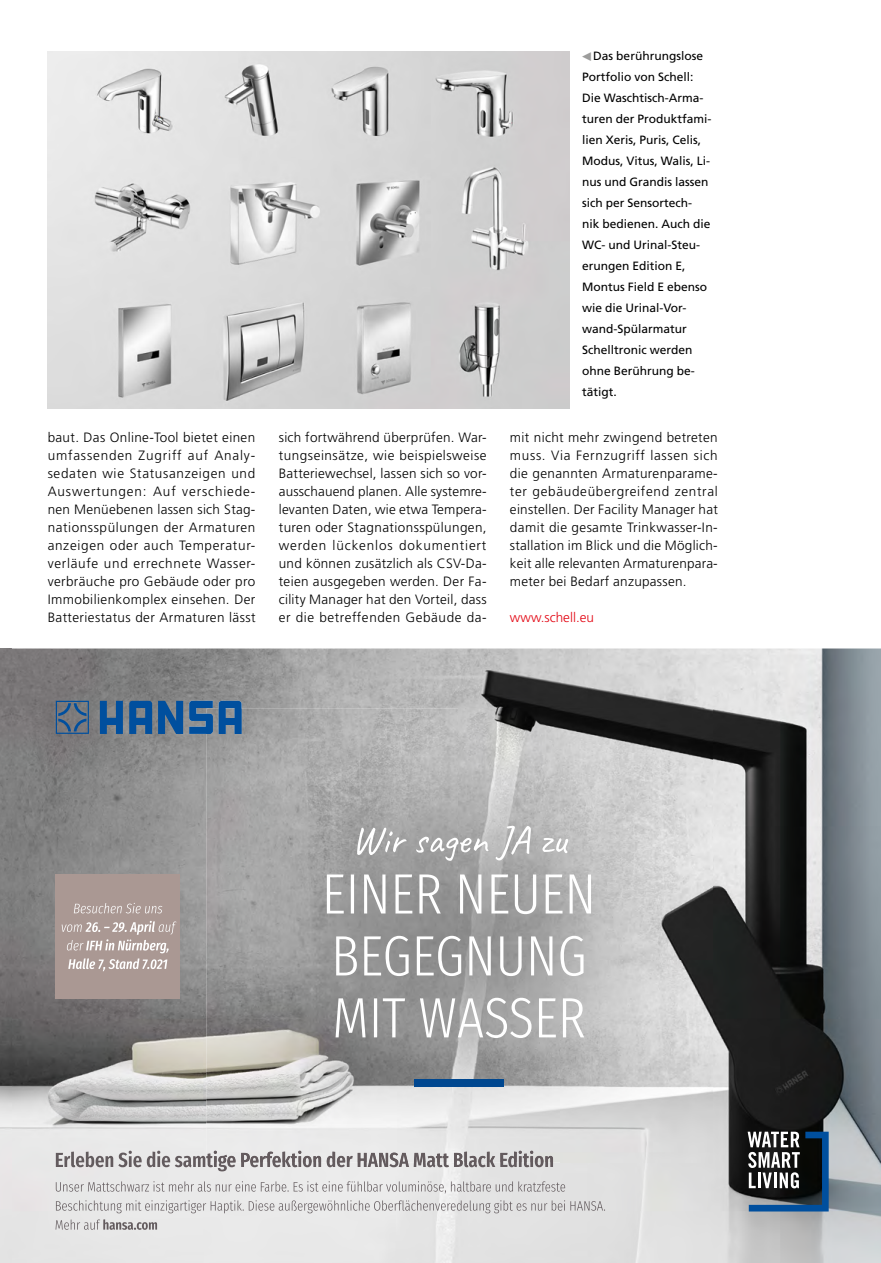
<style>
.page{position:relative;width:881px;height:1263px;background:#fff}
.page>*{position:absolute;margin:0;border:0;box-sizing:border-box;transform-origin:0 0}
.SHT_Fliesstext{font:300 13.5px/18px "Frutiger LT Std";letter-spacing:.02em;color:#000;text-align:justify}
.SHT_Fliesstext-2{font:300 13.5px "Frutiger LT Std";color:#e30613}
.SHT_BU{font:12px/21px "Frutiger LT Std";color:#000}
.s1{font-family:"Universal Std Newswith Comm Pi";font-size:9px;color:#9d9d9c}
</style>
<div class="page">
<img style="left:48px;top:51px;width:521px;height:357px">
<img style="left:0;top:648px;width:880px;height:615px">
<svg style="left:56px;top:701px;width:33px;height:33px"></svg>
<svg style="left:158px;top:701px;width:25px;height:33px"></svg>
<svg style="left:100px;top:701px;width:23px;height:33px"></svg>
<svg style="left:129px;top:701px;width:23px;height:33px"></svg>
<svg style="left:189px;top:701px;width:52px;height:33px"></svg>
<div style="left:56px;top:874px;width:124px;height:124px;background:#aa9893"></div>
<svg style="left:62px;top:921px;width:114px;height:50px"></svg>
<svg style="left:74px;top:903px;width:88px;height:10px"></svg>
<svg style="left:55px;top:1219px;width:102px;height:11px"></svg>
<svg style="left:56px;top:1200px;width:549px;height:13px;background:#d1d0d1"></svg>
<svg style="left:56px;top:1181px;width:509px;height:12px;background:#d2d1d2"></svg>
<svg style="left:56px;top:1151px;width:497px;height:20px;background:#c0bdbe"></svg>
<svg style="left:747px;top:1132px;width:81px;height:79px;background:#414e5a"></svg>
<img style="left:206px;top:709px;width:506px;height:251px">
<img style="left:206px;top:960px;width:189px;height:202px">
<img style="left:560px;top:960px;width:152px;height:202px">
<img style="left:206px;top:714px;width:7px;height:20px">
<img style="left:218px;top:709px;width:23px;height:25px">
<img style="left:214px;top:1151px;width:319px;height:11px">
<img style="left:414px;top:1079px;width:89px;height:7px">
<svg style="left:335px;top:998px;width:249px;height:40px"></svg>
<svg style="left:336px;top:936px;width:247px;height:40px"></svg>
<svg style="left:327px;top:874px;width:263px;height:40px"></svg>
<svg style="left:357px;top:826px;width:211px;height:35px;background:#b7b7b7"></svg>
<p class="SHT_Fliesstext" style="left:48px;top:428px;width:209px">baut. Das Online-Tool bietet einen umfassenden Zugriff auf Analy&shy;sedaten wie Statusanzeigen und Auswertungen: Auf verschiede&shy;nen Menüebenen lassen sich Stag&shy;nationsspülungen der Armaturen anzeigen oder auch Temperatur&shy;verläufe und errechnete Wasser&shy;verbräuche pro Gebäude oder pro Immobilienkomplex einsehen. Der Batteriestatus der Armaturen lässt</p>
<p class="SHT_BU" style="left:581px;top:45px;width:131px"><span class="s1">◀</span> Das berührungslose<br>Portfolio von Schell:<br>Die Waschtisch-Arma&shy;turen der Produktfami&shy;lien Xeris, Puris, Celis,<br>Modus, Vitus, Walis, Li&shy;nus und Grandis lassen sich per Sensortech&shy;nik bedienen. Auch die<br>WC- und Urinal-Steu&shy;erungen Edition E,<br>Montus Field E ebenso wie die Urinal-Vor&shy;wand-Spülarmatur<br>Schelltronic werden ohne Berührung be&shy;tätigt.</p>
<p class="SHT_Fliesstext" style="left:279px;top:428px;width:209px">sich fortwährend überprüfen. War&shy;tungseinsätze, wie beispielsweise Batteriewechsel, lassen sich so vor&shy;ausschauend planen. Alle systemre&shy;levanten Daten, wie etwa Tempera&shy;turen oder Stagnationsspülungen, werden lückenlos dokumentiert und können zusätzlich als CSV-Da&shy;teien ausgegeben werden. Der Fa&shy;cility Manager hat den Vorteil, dass er die betreffenden Gebäude da-</p>
<p class="SHT_Fliesstext" style="left:510px;top:428px;width:209px">mit nicht mehr zwingend betreten muss. Via Fernzugriff lassen sich die genannten Armaturenparame&shy;ter gebäudeübergreifend zentral einstellen. Der Facility Manager hat damit die gesamte Trinkwasser-In&shy;stallation im Blick und die Möglich&shy;keit alle relevanten Armaturenpara&shy;meter bei Bedarf anzupassen.</p>
<p class="SHT_Fliesstext-2" style="left:510px;top:609px;width:86px">www.schell.eu</p>
</div>
